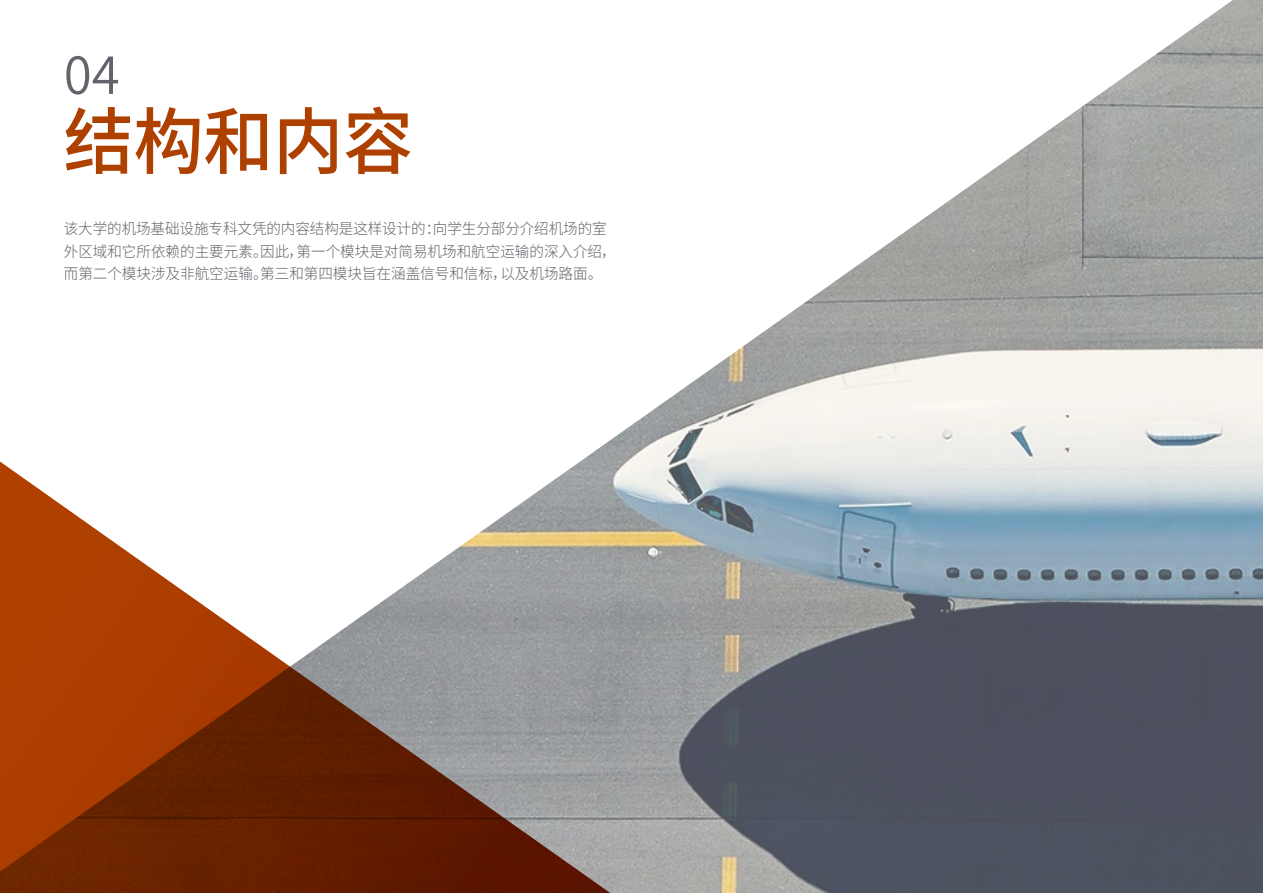
<style>
.page{position:relative;width:1263px;height:893px;background:#fff}
.page>*{position:absolute;margin:0;border:0;box-sizing:border-box;transform-origin:0 0}
.t1{font:500 72px "Source Han Sans CN";color:#ae4000}
.t2{font:52.5px "Source Han Sans CN";color:#61646a}
.t3{font:300 15px/22.5px "Source Han Sans CN";color:#61646a}
</style>
<div class="page">
<img style="left:602px;top:0;width:661px;height:893px">
<svg style="left:0;top:446px;width:640px;height:447px"></svg>
<h2 class="t2" style="left:64px;top:45px;width:57px">04</h2>
<h1 class="t1" style="left:64px;top:101px;width:351px">结构和内容</h1>
<p class="t3" style="left:64px;top:218px;width:553px">该大学的机场基础设施专科文凭的内容结构是这样设计的：向学生分部分介绍机场的室外区域和它所依赖的主要元素。因此，第一个模块是对简易机场和航空运输的深入介绍，而第二个模块涉及非航空运输。第三和第四模块旨在涵盖信号和信标，以及机场路面。</p>
</div>
